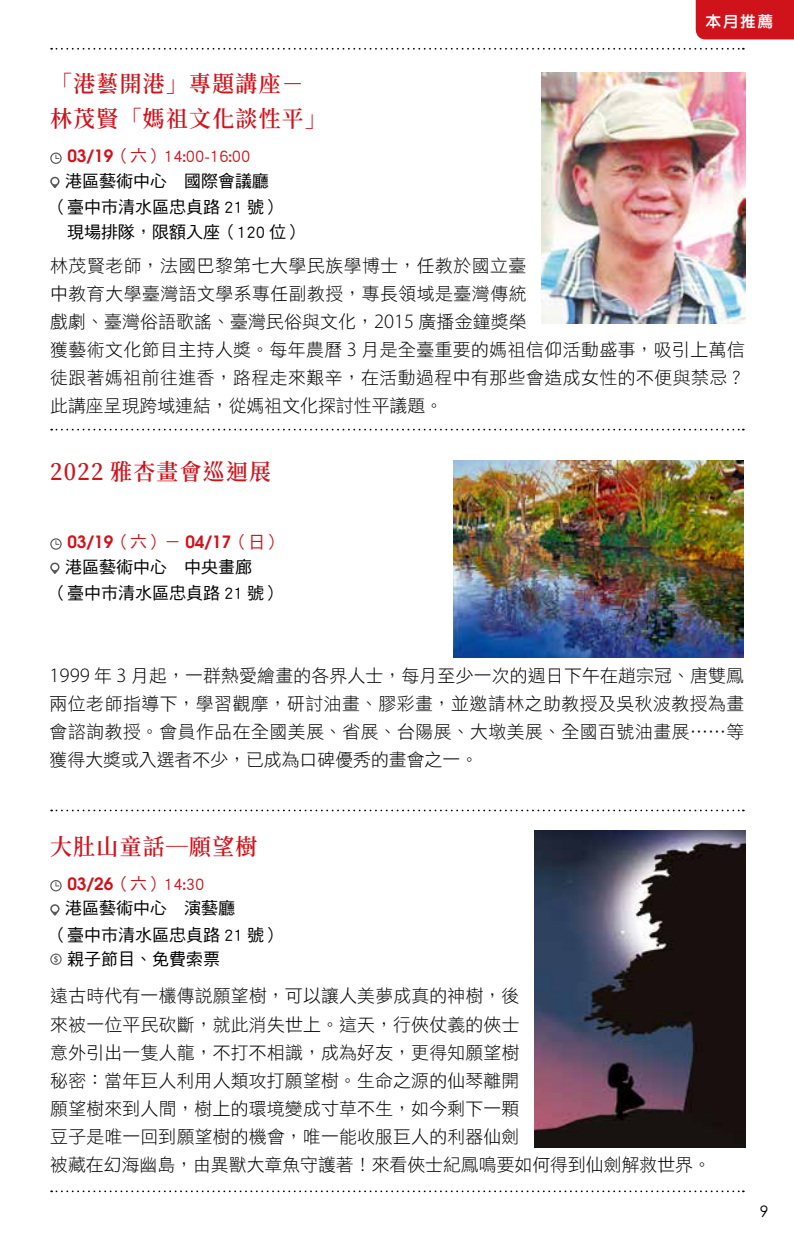
<style>
.page{position:relative;width:794px;height:1241px;background:#fff}
.page>*{position:absolute;margin:0;border:0;box-sizing:border-box;transform-origin:0 0}
.t1{font:600 22.75px/35px "Noto Serif TC";letter-spacing:.06em;color:#d0121b;scale:.96 1}
.t2{font:17.85px/28px "DF Hei Std W3";letter-spacing:.01em;color:#000}
.t3{font:16.97px/24.5px "DF Hei Std W5";color:#000}
.t4{font:16.97px/24.5px "DF Hei Std W5";color:#d0121b}
.t5{font:600 16.97px "Avant Garde";color:#d0121b}
.t6{font:15.75px "DFN Yuan MXB HKP BF";color:#fff}
.t7{font:15.75px "Century Gothic";color:#000}
.s1{font-family:"Avant Garde";font-weight:600}
.s2{color:#000}
.s3{font-family:"Myriad Pro";font-weight:300;font-size:20.47px}
.s4{font-family:"DF Hei Std W5";font-weight:400}
.s5{font-family:"Avant Garde";font-weight:600;color:#d0121b}
.s6{color:#d0121b}
</style>
<div class="page">
<svg style="left:50px;top:880px;width:12px;height:11px"></svg>
<svg style="left:50px;top:904px;width:10px;height:11px"></svg>
<svg style="left:50px;top:953px;width:12px;height:11px"></svg>
<svg style="left:50px;top:538px;width:12px;height:11px"></svg>
<svg style="left:50px;top:562px;width:10px;height:12px"></svg>
<svg style="left:50px;top:152px;width:12px;height:12px"></svg>
<svg style="left:50px;top:177px;width:10px;height:11px"></svg>
<img style="left:534px;top:830px;width:211px;height:317px">
<img style="left:453px;top:461px;width:290px;height:196px">
<img style="left:541px;top:73px;width:204px;height:250px">
<svg style="left:51px;top:48px;width:693px;height:2px"></svg>
<svg style="left:51px;top:428px;width:693px;height:2px"></svg>
<svg style="left:51px;top:809px;width:693px;height:2px"></svg>
<svg style="left:51px;top:1190px;width:693px;height:1px"></svg>
<div style="left:695px;top:0;width:99px;height:39px;background:#d0121b"></div>
<p class="t1" style="left:50px;top:66px;width:290px">「港藝開港」專題講座－林茂賢「媽祖文化談性平」</p>
<p class="t4" style="left:65px;top:144px;width:205px"><span class="s1">03/19</span>（六）14:00-16:00<span class="s2">港區藝術中心　國際會議廳</span></p>
<p class="t3" style="left:50px;top:194px;width:254px">（臺中市清水區忠貞路 21 號）<br>　現場排隊，限額入座（120 位）</p>
<p class="t6" style="left:705px;top:13px;width:69px">本月推薦</p>
<p class="t2" style="left:50px;top:251px;width:696px">林茂賢老師，法國巴黎第七大學民族學博士，任教於國立臺<br>中教育大學臺灣語文學系專任副教授，專長領域是臺灣傳統<br>戲劇、臺灣俗語歌謠、臺灣民俗與文化，<span class="s3">2015</span> 廣播金鐘獎榮<br>獲藝術文化節目主持人獎。每年農曆 <span class="s3">3</span> 月是全臺重要的媽祖信仰活動盛事，吸引上萬信徒跟著媽祖前往進香，路程走來艱辛，在活動過程中有那些會造成女性的不便與禁忌？此講座呈現跨域連結，從媽祖文化探討性平議題。</p>
<p class="t1" style="left:50px;top:454px;width:231px">2022 雅杏畫會巡迴展</p>
<p class="t5" style="left:67px;top:530px;width:216px">03/19<span class="s4">（六）－</span> 04/17<span class="s4">（日）</span></p>
<p class="t3" style="left:50px;top:553px;width:232px;line-height:26.2px;text-indent:15px">港區藝術中心　中央畫廊<br>（臺中市清水區忠貞路 21 號）</p>
<p class="t2" style="left:50px;top:661px;width:696px;text-align:justify"><span class="s3">1999</span> 年 <span class="s3">3</span> 月起，一群熱愛繪畫的各界人士，每月至少一次的週日下午在趙宗冠、唐雙鳳兩位老師指導下，學習觀摩，研討油畫、膠彩畫，並邀請林之助教授及吳秋波教授為畫會諮詢教授。會員作品在全國美展、省展、台陽展、大墩美展、全國百號油畫展……等獲得大獎或入選者不少，已成為口碑優秀的畫會之一。</p>
<p class="t1" style="left:50px;top:829px;width:217px">大肚山童話─願望樹</p>
<p class="t3" style="left:65px;top:871px;width:171px"><span class="s5">03/26</span><span class="s6">（六）14:30<br></span>港區藝術中心　演藝廳</p>
<p class="t3" style="left:67px;top:921px;width:215px;text-indent:-17px">（臺中市清水區忠貞路 21 號）親子節目、免費索票</p>
<p class="t2" style="left:50px;top:981px;width:662px">遠古時代有一欉傳說願望樹，可以讓人美夢成真的神樹，後<br>來被一位平民砍斷，就此消失世上。這天，行俠仗義的俠士<br>意外引出一隻人龍，不打不相識，成為好友，更得知願望樹<br>秘密：當年巨人利用人類攻打願望樹。生命之源的仙琴離開<br>願望樹來到人間，樹上的環境變成寸草不生，如今剩下一顆<br>豆子是唯一回到願望樹的機會，唯一能收服巨人的利器仙劍<br>被藏在幻海幽島，由異獸大章魚守護著！來看俠士紀鳳鳴要如何得到仙劍解救世界。</p>
<p class="t7" style="left:760px;top:1199px;width:10px">9</p>
</div>
